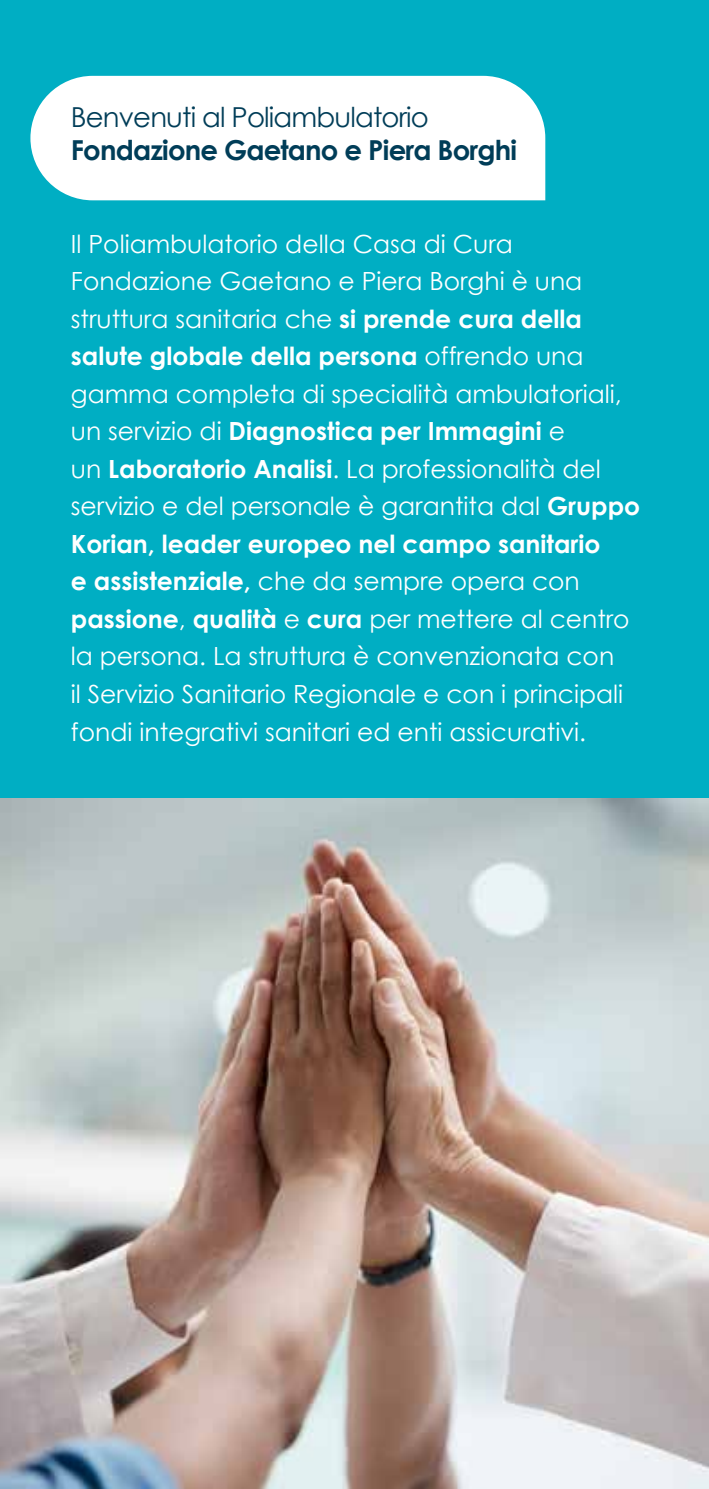
<style>
.page{position:relative;width:709px;height:1489px;background:#fff}
.page>*{position:absolute;margin:0;border:0;box-sizing:border-box;transform-origin:0 0}
.t1{font:700 27.5px "Century Gothic";letter-spacing:-.03em;color:#003d58}
.t2{font:27.5px "Century Gothic";letter-spacing:-.03em;color:#003d58}
.t3{font:25px/37.5px "Century Gothic";color:#fff}
.s1{font-weight:700}
</style>
<div class="page">
<div style="left:0;top:0;width:708px;height:1488px;background:#00aec3"></div>
<div style="left:30px;top:76px;width:515px;height:124px;background:#fff"></div>
<img style="left:0;top:798px;width:708px;height:690px">
<p class="t2" style="left:71px;top:100px;width:359px">Benvenuti al Poliambulatorio</p>
<p class="t1" style="left:71px;top:133px;width:448px">Fondazione Gaetano e Piera Borghi</p>
<p class="t3" style="left:71px;top:224px;width:571px">Il Poliambulatorio della Casa di Cura Fondazione Gaetano e Piera Borghi è una struttura sanitaria che <span class="s1">si prende cura della salute globale della persona</span> offrendo una gamma completa di specialità ambulatoriali, un servizio di <span class="s1">Diagnostica per Immagini</span> e<br>un <span class="s1">Laboratorio Analisi</span>. La professionalità del servizio e del personale è garantita dal <span class="s1">Gruppo Korian, leader europeo nel campo sanitario<br>e assistenziale,</span> che da sempre opera con <span class="s1">passione</span>, <span class="s1">qualità</span> e <span class="s1">cura</span> per mettere al centro la persona. La struttura è convenzionata con<br>il Servizio Sanitario Regionale e con i principali fondi integrativi sanitari ed enti assicurativi.</p>
</div>
